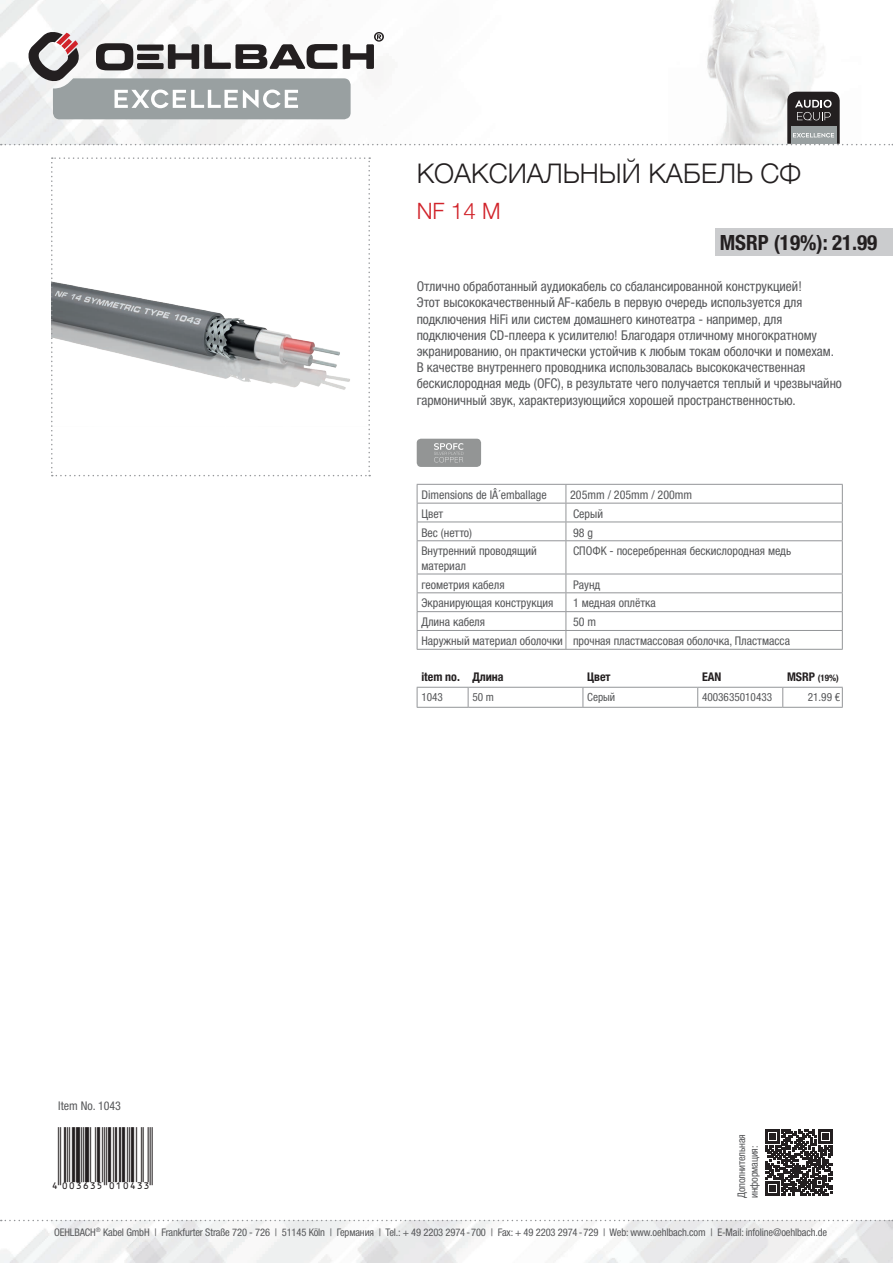
<style>
.page{position:relative;width:893px;height:1263px;background:#fff}
.page>*{position:absolute;margin:0;border:0;box-sizing:border-box;transform-origin:0 0}
.t1{font:300 27px "Helvetica Neue";color:#231f20}
.t2{font:27px "EAN";color:#231f20}
.t3{font:300 22.5px "Helvetica Neue";color:#d1232a}
.t4{font:700 condensed 21px "Helvetica Neue LTW1 G";color:#231f20}
.t5{font:condensed 13.5px/16.2px "Helvetica Neue LTW1 G";color:#57585a}
.t6{font:condensed 12px/14.4px "Helvetica Neue LTW1 G";color:#57585a}
.t7{font:700 condensed 12px "Helvetica Neue LTW1 G";color:#231f20}
.t8{font:condensed 11.25px "Helvetica Neue LTW1 G";color:#57585a}
.t9{font:condensed 10.5px/12.6px "Helvetica Neue LTW1 G";letter-spacing:-.01em;color:#57585a}
.t10{font:700 condensed 9px "Helvetica Neue LTW1 G";color:#231f20}
.s1{font-size:12px}
</style>
<div class="page">
<img style="left:0;top:1220px;width:893px;height:43px">
<img style="left:0;top:0;width:818px;height:145px">
<svg style="left:1px;top:1220px;width:892px;height:1px"></svg>
<svg style="left:51px;top:157px;width:319px;height:319px"></svg>
<div style="left:417px;top:439px;width:64px;height:28px;background:#939595;border-radius:4px"></div>
<svg style="left:434px;top:443px;width:29px;height:19px"></svg>
<svg style="left:766px;top:1129px;width:66px;height:67px"></svg>
<svg style="left:1px;top:31px;width:892px;height:114px"></svg>
<svg style="left:417px;top:686px;width:426px;height:21px"></svg>
<hr style="left:417px;top:707px;width:51px;height:1px;background:#939598">
<hr style="left:468px;top:707px;width:115px;height:1px;background:#939598">
<hr style="left:583px;top:707px;width:115px;height:1px;background:#939598">
<hr style="left:698px;top:707px;width:85px;height:1px;background:#939598">
<hr style="left:783px;top:707px;width:60px;height:1px;background:#939598">
<hr style="left:417px;top:687px;width:51px;height:1px;background:#939598">
<hr style="left:468px;top:687px;width:115px;height:1px;background:#939598">
<hr style="left:583px;top:687px;width:115px;height:1px;background:#939598">
<hr style="left:698px;top:687px;width:85px;height:1px;background:#939598">
<hr style="left:783px;top:687px;width:60px;height:1px;background:#939598">
<div style="left:715px;top:228px;width:178px;height:28px;background:#cbccce"></div>
<svg style="left:417px;top:484px;width:426px;height:56px"></svg>
<hr style="left:417px;top:540px;width:149px;height:1px;background:#939598">
<hr style="left:417px;top:541px;width:1px;height:33px;background:#939598">
<hr style="left:566px;top:540px;width:277px;height:1px;background:#939598">
<hr style="left:566px;top:541px;width:1px;height:33px;background:#939598">
<hr style="left:842px;top:541px;width:1px;height:33px;background:#939598">
<hr style="left:417px;top:574px;width:149px;height:1px;background:#939598">
<hr style="left:566px;top:574px;width:277px;height:1px;background:#939598">
<hr style="left:417px;top:592px;width:149px;height:1px;background:#939598">
<hr style="left:566px;top:592px;width:277px;height:1px;background:#939598">
<hr style="left:417px;top:611px;width:149px;height:1px;background:#939598">
<hr style="left:566px;top:611px;width:277px;height:1px;background:#939598">
<hr style="left:417px;top:630px;width:149px;height:1px;background:#939598">
<svg style="left:417px;top:574px;width:1px;height:75px"></svg>
<hr style="left:566px;top:630px;width:277px;height:1px;background:#939598">
<svg style="left:566px;top:574px;width:1px;height:75px"></svg>
<svg style="left:842px;top:574px;width:1px;height:75px"></svg>
<hr style="left:417px;top:649px;width:149px;height:1px;background:#939598">
<hr style="left:566px;top:649px;width:277px;height:1px;background:#939598">
<h1 class="t1" style="left:417px;top:152px;width:386px">КОАКСИАЛЬНЫЙ КАБЕЛЬ СФ</h1>
<h2 class="t3" style="left:417px;top:193px;width:85px">NF 14 M</h2>
<h3 class="t4" style="left:720px;top:230px;width:159px">MSRP (19%): 21.99</h3>
<p class="t5" style="left:417px;top:278px;width:427px">Отлично обработанный аудиокабель со сбалансированной конструкцией!<br>Этот высококачественный AF-кабель в первую очередь используется для подключения HiFi или систем домашнего кинотеатра - например, для подключения CD-плеера к усилителю! Благодаря отличному многократному экранированию, он практически устойчив к любым токам оболочки и помехам.<br>В качестве внутреннего проводника использовалась высококачественная бескислородная медь (OFC), в результате чего получается теплый и чрезвычайно гармоничный звук, характеризующийся хорошей пространственностью.</p>
<p class="t6" style="left:421px;top:487px;width:127px">Dimensions de lÂ´emballage</p>
<p class="t6" style="left:570px;top:487px;width:124px">205mm / 205mm / 200mm</p>
<p class="t6" style="left:421px;top:506px;width:23px">Цвет</p>
<p class="t6" style="left:573px;top:506px;width:31px">Серый</p>
<p class="t6" style="left:421px;top:525px;width:52px">Вес (нетто)</p>
<p class="t6" style="left:573px;top:525px;width:21px">98 g</p>
<p class="t6" style="left:421px;top:544px;width:117px">Внутренний проводящий материал</p>
<p class="t6" style="left:573px;top:544px;width:220px">СПОФК - посеребренная бескислородная медь</p>
<p class="t6" style="left:421px;top:577px;width:85px">геометрия кабеля</p>
<p class="t6" style="left:573px;top:577px;width:29px">Раунд</p>
<p class="t6" style="left:421px;top:596px;width:133px">Экранирующая конструкция</p>
<p class="t6" style="left:573px;top:596px;width:84px">1 медная оплётка</p>
<p class="t6" style="left:421px;top:615px;width:65px">Длина кабеля</p>
<p class="t6" style="left:421px;top:613px;width:370px;line-height:18.8px;text-indent:152px">50 m<br>Наружный материал оболочки прочная пластмассовая оболочка, Пластмасса</p>
<p class="t7" style="left:421px;top:670px;width:84px">item no. Длина</p>
<p class="t7" style="left:587px;top:670px;width:25px">Цвет</p>
<p class="t7" style="left:702px;top:670px;width:21px">EAN</p>
<p class="t10" style="left:787px;top:673px;width:53px"><span class="s1">MSRP</span> (19%)</p>
<p class="t8" style="left:421px;top:691px;width:23px">1043</p>
<p class="t8" style="left:472px;top:691px;width:23px">50 m</p>
<p class="t8" style="left:587px;top:691px;width:30px">Серый</p>
<p class="t8" style="left:702px;top:691px;width:72px">4003635010433</p>
<p class="t8" style="left:808px;top:691px;width:34px">21.99 €</p>
<p class="t6" style="left:58px;top:1098px;width:64px">Item No. 1043</p>
<h1 class="t2" style="left:51px;top:1157px;width:103px">4":D=@GI#NONRQQ"</h1>
<p class="t9" style="left:735px;top:1198px;width:65px;rotate:-90deg">Дополнительная информация:</p>
<p class="t9" style="left:54px;top:1226px;width:775px">OEHLBACH<sup>®</sup> Kabel GmbH | Frankfurter Straße 720 - 726 | 51145 Köln | Германия | Tel.: + 49 2203 2974-700 | Fax: + 49 2203 2974-729 | Web: www.oehlbach.com | E-Mail: infoline@oehlbach.de</p>
</div>
